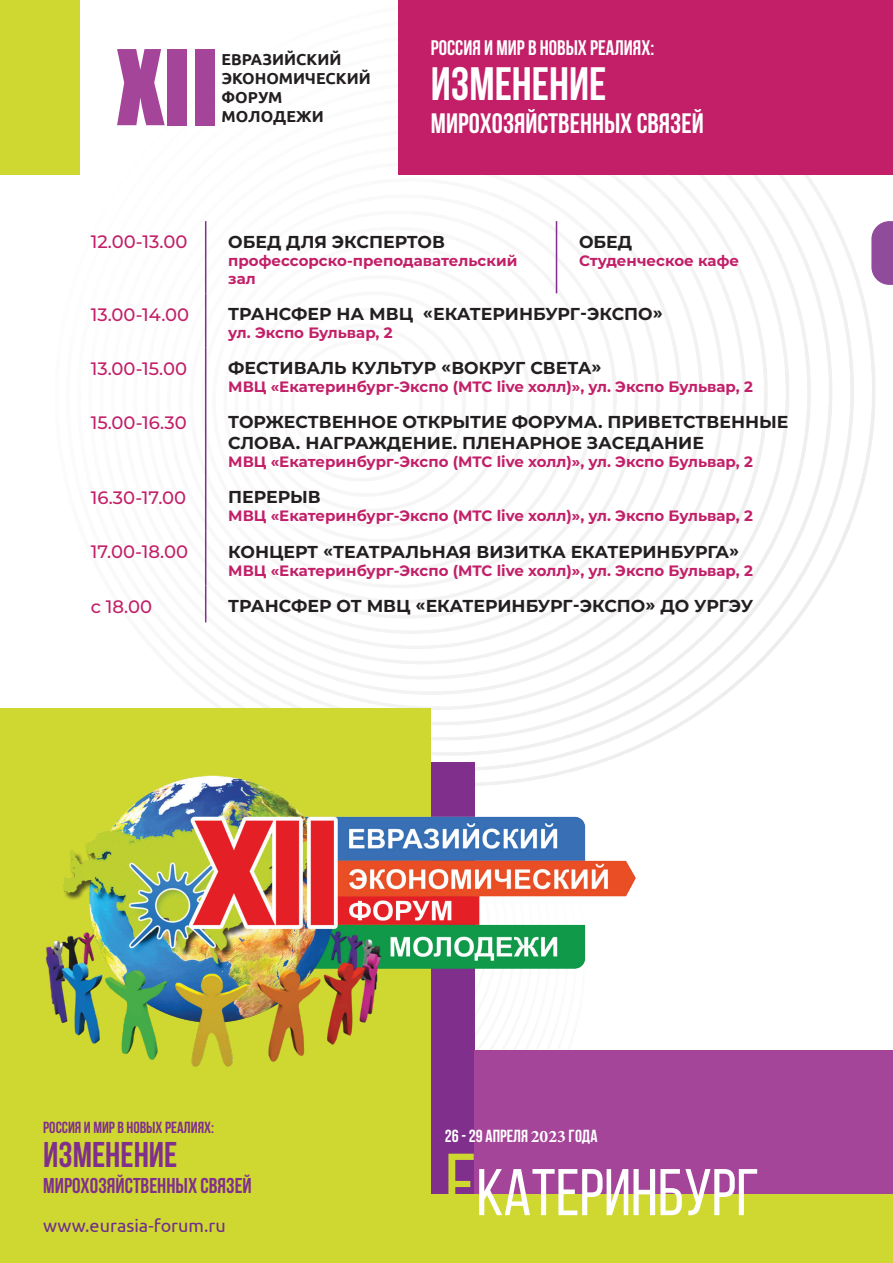
<style>
.page{position:relative;width:893px;height:1263px;background:#fff}
.page>*{position:absolute;margin:0;border:0;box-sizing:border-box;transform-origin:0 0}
.t1{font:96.3px "Impact";color:#a54599}
.t2{font:65.85px "Bebas Neue";color:#fff}
.t3{font:700 46.8px "Bebas Neue";color:#fff}
.t4{font:700 35.85px "Bebas Neue";color:#80308c}
.t5{font:700 28.05px "Bebas Neue";color:#fff}
.t6{font:700 21.45px "Bebas Neue";color:#80308c}
.t7{font:700 21px "Bebas Neue";color:#fff}
.t8{font:500 18px "Montserrat";color:#c21f68}
.t9{font:18px "Ubuntu";color:#6f2d8e}
.t10{font:700 17.55px "Bebas Neue";color:#fff}
.t11{font:700 17.25px/20.7px "Montserrat";color:#231f20}
.t12{font:700 16.05px "Bebas Neue";color:#80308c}
.t13{font:700 15.9px/19px "Ubuntu";color:#231f20}
.t14{font:700 15px/18px "Montserrat";color:#c21f68}
.s1{font-family:"Minion Pro"}
.s2{font-size:87.9px;color:#cfd831}
</style>
<div class="page">
<img style="left:79px;top:0;width:796px;height:880px">
<div style="left:0;top:0;width:79px;height:175px;background:#cfd831"></div>
<div style="left:398px;top:0;width:495px;height:175px;background:#c21f68"></div>
<div style="left:0;top:1194px;width:893px;height:69px;background:#cfd831"></div>
<svg style="left:871px;top:221px;width:22px;height:64px"></svg>
<hr style="left:205px;top:221px;width:1px;height:72px;background:#80308c">
<hr style="left:556px;top:221px;width:1px;height:72px;background:#80308c">
<hr style="left:205px;top:293px;width:1px;height:55px;background:#80308c">
<hr style="left:205px;top:348px;width:1px;height:54px;background:#80308c">
<hr style="left:205px;top:402px;width:1px;height:75px;background:#80308c">
<hr style="left:205px;top:477px;width:1px;height:54px;background:#80308c">
<hr style="left:205px;top:531px;width:1px;height:54px;background:#80308c">
<hr style="left:205px;top:585px;width:1px;height:37px;background:#80308c">
<div style="left:0;top:708px;width:431px;height:486px;background:#cfd831"></div>
<div style="left:431px;top:763px;width:43px;height:431px;background:#80308c"></div>
<div style="left:474px;top:1050px;width:419px;height:144px;background:#a54599"></div>
<img style="left:46px;top:765px;width:589px;height:302px">
<h1 class="t1" style="left:117px;top:13px;width:103px">XII</h1>
<p class="t13" style="left:221px;top:50px;width:151px">ЕВРАЗИЙСКИЙ<br>ЭКОНОМИЧЕСКИЙ<br>ФОРУМ<br>МОЛОДЕЖИ</p>
<h3 class="t7" style="left:431px;top:36px;width:225px">РОССИЯ И МИР В НОВЫХ РЕАЛИЯХ:</h3>
<h3 class="t3" style="left:431px;top:58px;width:177px">ИЗМЕНЕНИЕ</h3>
<h3 class="t5" style="left:431px;top:108px;width:274px">МИРОХОЗЯЙСТВЕННЫХ СВЯЗЕЙ</h3>
<p class="t8" style="left:91px;top:229px;width:98px">12.00-13.00</p>
<p class="t11" style="left:228px;top:230px;width:218px">ОБЕД ДЛЯ ЭКСПЕРТОВ</p>
<p class="t14" style="left:228px;top:251px;width:291px">профессорско-преподавательский зал</p>
<p class="t11" style="left:579px;top:230px;width:55px">ОБЕД</p>
<p class="t14" style="left:579px;top:251px;width:162px">Студенческое кафе</p>
<p class="t8" style="left:91px;top:302px;width:100px">13.00-14.00</p>
<p class="t11" style="left:228px;top:303px;width:436px">ТРАНСФЕР НА МВЦ «ЕКАТЕРИНБУРГ-ЭКСПО»</p>
<p class="t14" style="left:228px;top:323px;width:166px">ул. Экспо Бульвар, 2</p>
<p class="t8" style="left:91px;top:356px;width:98px">13.00-15.00</p>
<p class="t11" style="left:228px;top:357px;width:375px">ФЕСТИВАЛЬ КУЛЬТУР «ВОКРУГ СВЕТА»</p>
<p class="t14" style="left:228px;top:377px;width:526px">МВЦ «Екатеринбург-Экспо (MTC live холл)», ул. Экспо Бульвар, 2</p>
<p class="t8" style="left:91px;top:410px;width:98px">15.00-16.30</p>
<p class="t11" style="left:228px;top:411px;width:562px">ТОРЖЕСТВЕННОЕ ОТКРЫТИЕ ФОРУМА. ПРИВЕТСТВЕННЫЕ<br>СЛОВА. НАГРАЖДЕНИЕ. ПЛЕНАРНОЕ ЗАСЕДАНИЕ</p>
<p class="t14" style="left:228px;top:452px;width:526px">МВЦ «Екатеринбург-Экспо (MTC live холл)», ул. Экспо Бульвар, 2</p>
<p class="t8" style="left:91px;top:485px;width:97px">16.30-17.00</p>
<p class="t11" style="left:228px;top:486px;width:94px">ПЕРЕРЫВ</p>
<p class="t14" style="left:228px;top:506px;width:526px">МВЦ «Екатеринбург-Экспо (MTC live холл)», ул. Экспо Бульвар, 2</p>
<p class="t8" style="left:91px;top:539px;width:99px">17.00-18.00</p>
<p class="t11" style="left:228px;top:540px;width:512px">КОНЦЕРТ «ТЕАТРАЛЬНАЯ ВИЗИТКА ЕКАТЕРИНБУРГА»</p>
<p class="t14" style="left:228px;top:560px;width:526px">МВЦ «Екатеринбург-Экспо (MTC live холл)», ул. Экспо Бульвар, 2</p>
<p class="t8" style="left:91px;top:594px;width:63px">c 18.00</p>
<p class="t11" style="left:228px;top:594px;width:527px">ТРАНСФЕР ОТ МВЦ «ЕКАТЕРИНБУРГ-ЭКСПО» ДО УРГЭУ</p>
<p class="t12" style="left:43px;top:1118px;width:172px">РОССИЯ И МИР В НОВЫХ РЕАЛИЯХ:</p>
<h3 class="t4" style="left:43px;top:1135px;width:136px">ИЗМЕНЕНИЕ</h3>
<h3 class="t6" style="left:43px;top:1174px;width:210px">МИРОХОЗЯЙСТВЕННЫХ СВЯЗЕЙ</h3>
<p class="t9" style="left:43px;top:1215px;width:184px">www.eurasia-forum.ru</p>
<p class="t10" style="left:445px;top:1126px;width:154px">26 - 29 апреля <span class="s1">2023</span> года</p>
<h2 class="t2" style="left:445px;top:1157px;width:316px"><span class="s2">Е</span>катеринбург</h2>
</div>
